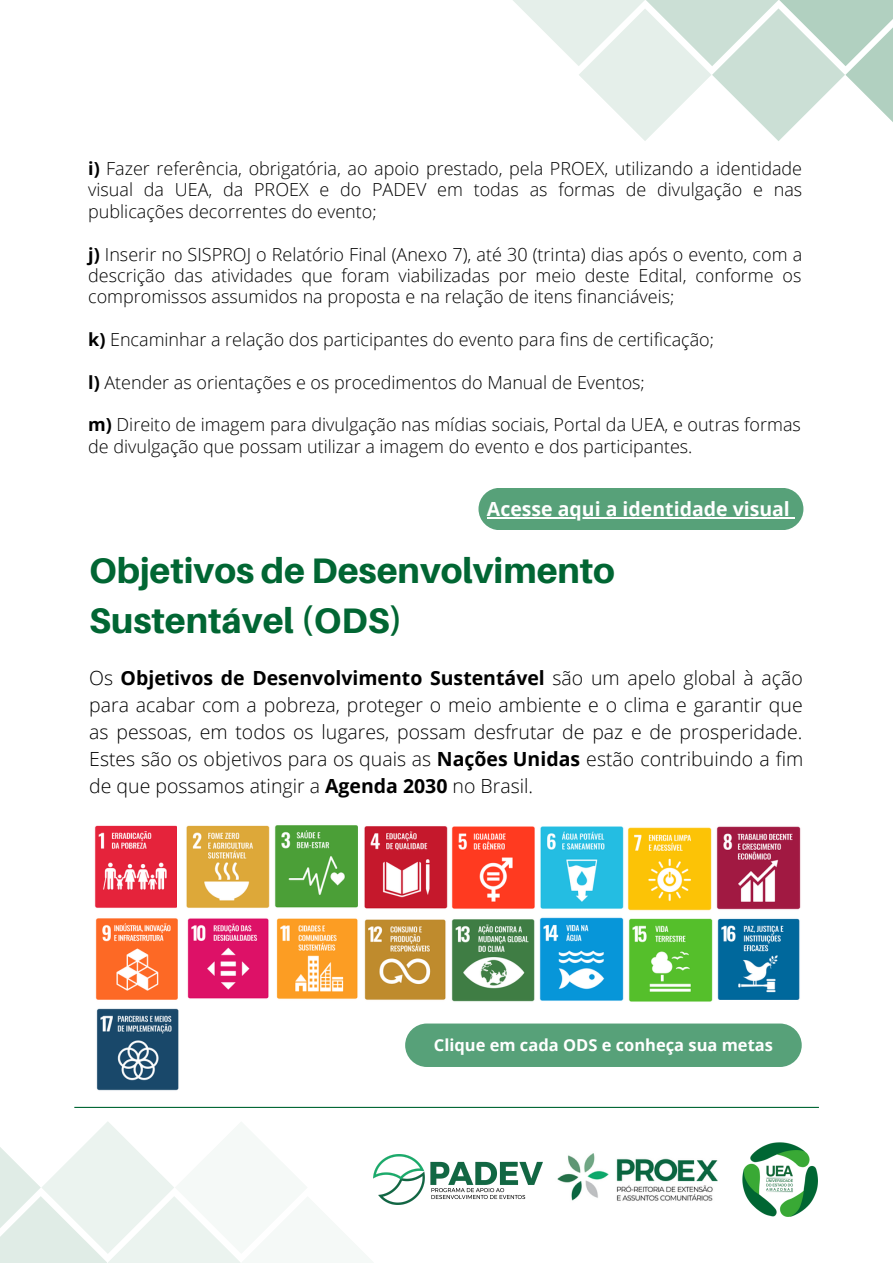
<style>
.page{position:relative;width:893px;height:1264px;background:#fff}
.page>*{position:absolute;margin:0;border:0;box-sizing:border-box;transform-origin:0 0}
.t1{font:800 35.4px/49.3px "Aileron";color:#016633}
.t2{font:300 19.5px/27px "Open Sans";color:#000;text-align:justify}
.t3{font:700 19.5px "Open Sans";color:#fff}
.t4{font:300 18px/21.3px "Open Sans";color:#000;text-align:justify}
.t5{font:700 16.5px "Open Sans";color:#fff}
.s1{font-weight:700}
</style>
<div class="page">
<img style="left:374px;top:1154px;width:169px;height:50px">
<img style="left:557px;top:1153px;width:161px;height:48px">
<img style="left:742px;top:1142px;width:75px;height:74px">
<svg style="left:513px;top:0;width:379px;height:141px"></svg>
<svg style="left:0;top:1122px;width:374px;height:140px"></svg>
<hr style="left:74px;top:1106px;width:744px;height:1px;background:#016633">
<div style="left:478px;top:488px;width:325px;height:41px;background:#57a179;border-radius:21px"></div>
<hr style="left:487px;top:517px;width:302px;height:1px;background:#fff">
<img style="left:94px;top:825px;width:83px;height:83px">
<img style="left:186px;top:825px;width:84px;height:83px">
<img style="left:274px;top:825px;width:84px;height:83px">
<img style="left:364px;top:826px;width:84px;height:83px">
<img style="left:451px;top:826px;width:350px;height:85px">
<img style="left:95px;top:918px;width:83px;height:82px">
<img style="left:187px;top:918px;width:348px;height:84px">
<img style="left:539px;top:917px;width:85px;height:84px">
<img style="left:628px;top:918px;width:85px;height:84px">
<img style="left:717px;top:918px;width:83px;height:82px">
<img style="left:96px;top:1008px;width:83px;height:83px">
<div style="left:405px;top:1023px;width:396px;height:43px;background:#57a179;border-radius:22px"></div>
<p class="t4" style="left:88px;top:157px;width:715px"><span class="s1">i)</span> Fazer referência, obrigatória, ao apoio prestado, pela PROEX, utilizando a identidade visual da UEA, da PROEX e do PADEV em todas as formas de divulgação e nas publicações decorrentes do evento;</p>
<p class="t4" style="left:88px;top:243px;width:715px"><span class="s1">j)</span> Inserir no SISPROJ o Relatório Final (Anexo 7), até 30 (trinta) dias após o evento, com a descrição das atividades que foram viabilizadas por meio deste Edital, conforme os compromissos assumidos na proposta e na relação de itens financiáveis;</p>
<p class="t4" style="left:88px;top:328px;width:627px"><span class="s1">k)</span> Encaminhar a relação dos participantes do evento para fins de certificação;</p>
<p class="t4" style="left:88px;top:371px;width:558px"><span class="s1">l)</span> Atender as orientações e os procedimentos do Manual de Eventos;</p>
<p class="t4" style="left:88px;top:414px;width:714px"><span class="s1">m)</span> Direito de imagem para divulgação nas mídias sociais, Portal da UEA, e outras formas de divulgação que possam utilizar a imagem do evento e dos participantes.</p>
<p class="t3" style="left:487px;top:495px;width:304px">Acesse aqui a identidade visual</p>
<p class="t1" style="left:89px;top:545px;width:527px">Objetivos de Desenvolvimento<br>Sustentável (ODS)</p>
<p class="t2" style="left:89px;top:664px;width:715px">Os <span class="s1">Objetivos de Desenvolvimento Sustentável</span> são um apelo global à ação para acabar com a pobreza, proteger o meio ambiente e o clima e garantir que as pessoas, em todos os lugares, possam desfrutar de paz e de prosperidade.<br>Estes são os objetivos para os quais as <span class="s1">Nações Unidas</span> estão contribuindo a fim de que possamos atingir a <span class="s1">Agenda 2030</span> no Brasil.</p>
<p class="t5" style="left:434px;top:1032px;width:340px">Clique em cada ODS e conheça sua metas</p>
</div>
